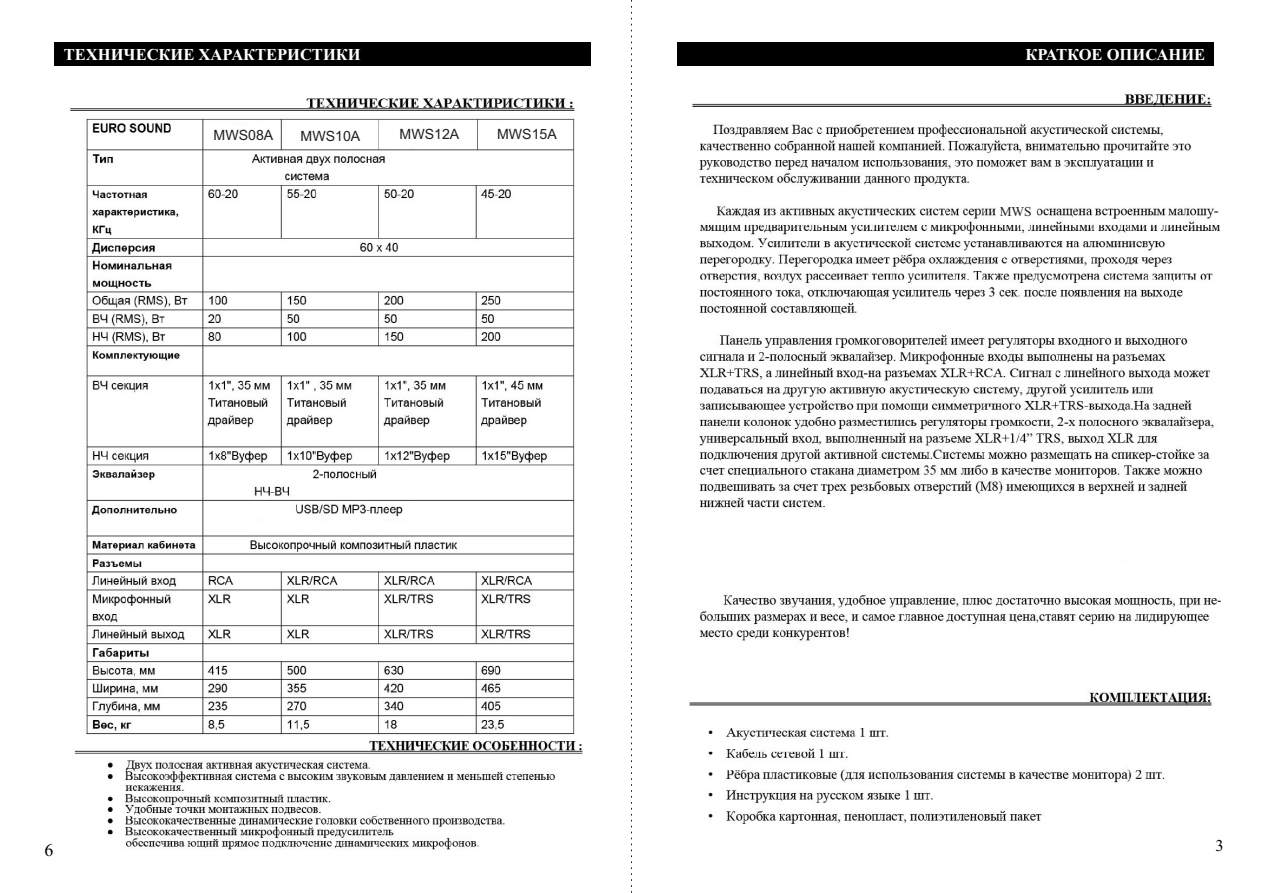
<style>
.page{position:relative;width:1263px;height:893px;background:#fff}
.page>*{position:absolute;margin:0;border:0;box-sizing:border-box;transform-origin:0 0}
.t1{font:18px "Times New Roman";color:#000}
.t2{font:700 16.5px "Times New Roman";color:#fff}
.t3{font:16.5px "Times New Roman";color:#000}
.t4{font:14.1px "Arial";color:#231f20}
.t5{font:13.5px "Times New Roman";color:#231f20}
</style>
<div class="page">
<img style="left:689px;top:94px;width:532px;height:730px">
<svg style="left:631px;top:0;width:1px;height:893px"></svg>
<div style="left:54px;top:42px;width:536px;height:24px;background:#000"></div>
<div style="left:677px;top:42px;width:537px;height:24px;background:#000"></div>
<img style="left:70px;top:98px;width:513px;height:752px">
<p class="t2" style="left:64px;top:49px;width:298px">ТЕХНИЧЕСКИЕ ХАРАКТЕРИСТИКИ</p>
<p class="t2" style="left:1025px;top:49px;width:181px">КРАТКОЕ ОПИСАНИЕ</p>
<p class="t4" style="left:214px;top:130px;width:61px">MWS08A</p>
<p class="t4" style="left:301px;top:130px;width:61px">MWS10A</p>
<p class="t4" style="left:400px;top:129px;width:61px">MWS12A</p>
<p class="t4" style="left:497px;top:129px;width:61px">MWS15A</p>
<p class="t5" style="left:1000px;top:207px;width:34px">MWS</p>
<p class="t1" style="left:45px;top:843px;width:10px">6</p>
<p class="t3" style="left:1215px;top:840px;width:10px">3</p>
</div>
